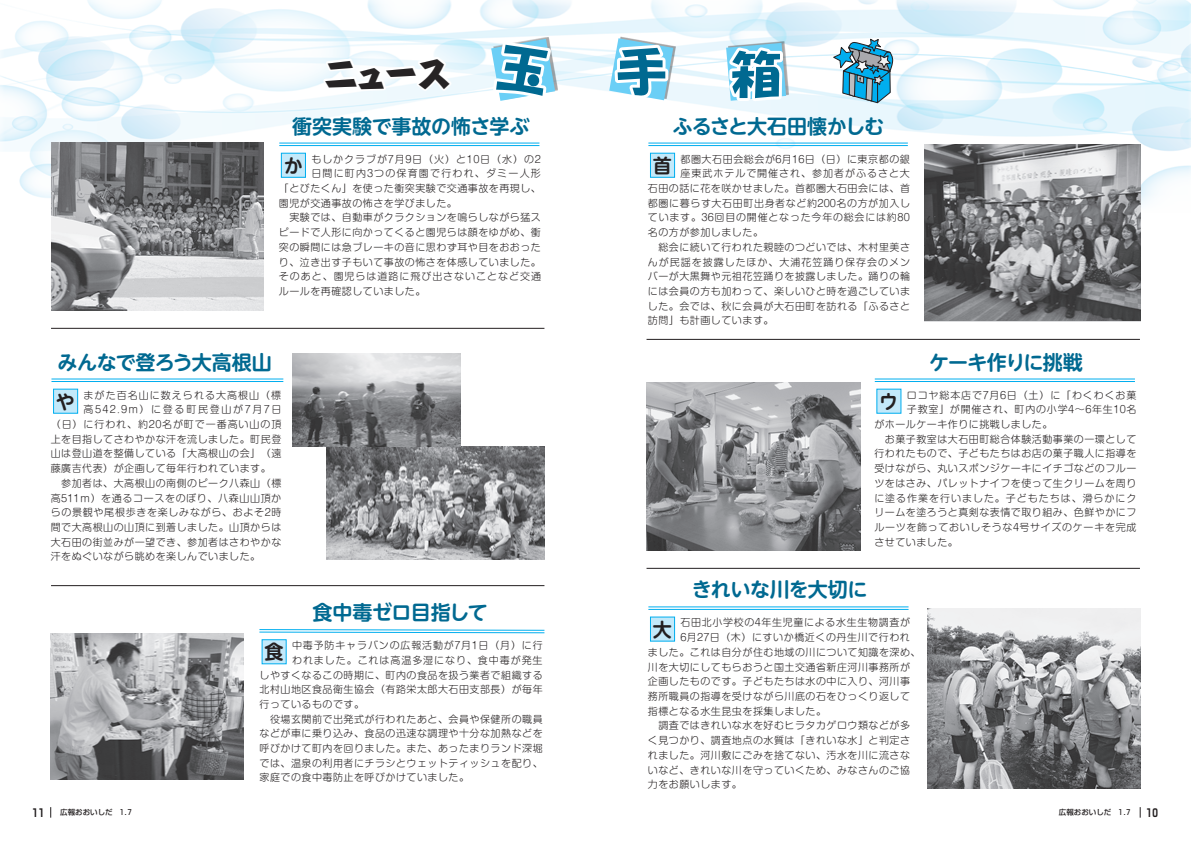
<style>
.page{position:relative;width:1191px;height:842px;background:#fff}
.page>*{position:absolute;margin:0;border:0;box-sizing:border-box;transform-origin:0 0}
.t1{font:50px "HGP Soei Kakupoptai";color:#006991}
.t2{font:800 34px "Harucraft Std";color:#262324}
.t3{font:700 20px "UD Shin M Go Pro De";letter-spacing:-.025em;color:#006991}
.t4{font:700 20px "UD Shin M Go Pro De";letter-spacing:-.005em;color:#006991}
.t5{font:700 20px "UD Shin M Go Pro De";letter-spacing:-.055em;color:#006991}
.t6{font:700 19.2px "UD Shin M Go Pro De";color:#231f20}
.t7{font:700 11px "Shin Go Pro De";color:#231f20}
.t8{font:300 10px "Shin M Go Pro";letter-spacing:.05em;color:#231f20}
.t9{font:300 10px "Shin M Go Pro";letter-spacing:.095em;color:#231f20}
.t10{font:300 10px "Shin M Go Pro";letter-spacing:.07em;color:#231f20}
.t11{font:300 10px "Shin M Go Pro";letter-spacing:.075em;color:#231f20}
.t12{font:300 10px "Shin M Go Pro";letter-spacing:.085em;color:#231f20}
.t13{font:300 10px "Shin M Go Pro";letter-spacing:.09em;color:#231f20}
.t14{font:300 10px "Shin M Go Pro";letter-spacing:.12em;color:#231f20}
.t15{font:300 10px "Shin M Go Pro";letter-spacing:.145em;color:#231f20}
.t16{font:300 10px "Shin M Go Pro";letter-spacing:.105em;color:#231f20}
.t17{font:500 7.5px "Shin Go Pro";color:#231f20}
</style>
<div class="page">
<img style="left:0;top:0;width:1191px;height:215px">
<img style="left:51px;top:142px;width:212px;height:169px">
<hr style="left:648px;top:143px;width:260px;height:1px;background:#00aeef">
<hr style="left:648px;top:145px;width:260px;height:1px;background:#00aeef">
<hr style="left:648px;top:607px;width:260px;height:1px;background:#00aeef">
<hr style="left:648px;top:609px;width:260px;height:1px;background:#00aeef">
<hr style="left:874px;top:379px;width:261px;height:1px;background:#00aeef">
<hr style="left:874px;top:381px;width:261px;height:1px;background:#00aeef">
<hr style="left:646px;top:339px;width:494px;height:1px;background:#231f20">
<hr style="left:646px;top:568px;width:494px;height:1px;background:#231f20">
<div style="left:650px;top:153px;width:25px;height:25px;background:#c3e9fa;border:1px solid #00aeef"></div>
<div style="left:650px;top:617px;width:25px;height:24px;background:#c3e9fa;border:1px solid #00aeef"></div>
<svg style="left:319px;top:54px;width:136px;height:41px"></svg>
<div style="left:493px;top:37px;width:64px;height:62px;background:#231f20;opacity:.4"></div>
<div style="left:611px;top:37px;width:64px;height:62px;background:#231f20;opacity:.4"></div>
<div style="left:728px;top:41px;width:60px;height:58px;background:#231f20;opacity:.4"></div>
<svg style="left:609px;top:38px;width:64px;height:63px"></svg>
<svg style="left:724px;top:43px;width:62px;height:64px"></svg>
<svg style="left:832px;top:38px;width:61px;height:66px"></svg>
<img style="left:51px;top:633px;width:192px;height:147px">
<img style="left:327px;top:446px;width:217px;height:114px">
<img style="left:292px;top:353px;width:169px;height:93px">
<img style="left:646px;top:382px;width:214px;height:169px">
<img style="left:924px;top:145px;width:217px;height:176px">
<img style="left:927px;top:608px;width:214px;height:180px">
<hr style="left:279px;top:143px;width:260px;height:1px;background:#00aeef">
<hr style="left:279px;top:145px;width:260px;height:1px;background:#00aeef">
<svg style="left:259px;top:629px;width:286px;height:4px"></svg>
<hr style="left:51px;top:379px;width:232px;height:1px;background:#00aeef">
<hr style="left:51px;top:381px;width:232px;height:1px;background:#00aeef">
<hr style="left:51px;top:328px;width:493px;height:1px;background:#231f20">
<hr style="left:51px;top:585px;width:493px;height:1px;background:#231f20">
<div style="left:53px;top:389px;width:25px;height:24px;background:#c3e9fa;border:1px solid #00aeef"></div>
<div style="left:262px;top:639px;width:24px;height:25px;background:#c3e9fa"></div>
<div style="left:876px;top:389px;width:25px;height:24px;background:#c3e9fa"></div>
<div style="left:281px;top:153px;width:24px;height:24px;background:#c3e9fa"></div>
<div style="left:281px;top:153px;width:25px;height:25px;border:1px solid #00aeef"></div>
<svg style="left:489px;top:38px;width:66px;height:65px"></svg>
<h2 class="t2" style="left:324px;top:48px;width:128px">ニュース</h2>
<h3 class="t4" style="left:292px;top:110px;width:239px">衝突実験で事故の怖さ学ぶ</h3>
<p class="t10" style="left:311px;top:151px;width:231px">もしかクラブが7月9日（火）と10日（水）の2</p>
<p class="t14" style="left:311px;top:166px;width:231px">日間に町内3つの保育園で行われ、ダミー人形</p>
<p class="t8" style="left:279px;top:180px;width:263px">「とびたくん」を使った衝突実験で交通事故を再現し、</p>
<p class="t8" style="left:279px;top:195px;width:180px">園児が交通事故の怖さを学びました。</p>
<p class="t8" style="left:279px;top:210px;width:263px">　実験では、自動車がクラクションを鳴らしながら猛ス</p>
<p class="t8" style="left:279px;top:224px;width:263px">ピードで人形に向かってくると園児らは顔をゆがめ、衝</p>
<p class="t8" style="left:279px;top:239px;width:263px">突の瞬間には急ブレーキの音に思わず耳や目をおおった</p>
<p class="t8" style="left:279px;top:254px;width:263px">り、泣き出す子もいて事故の怖さを体感していました。</p>
<p class="t9" style="left:279px;top:268px;width:264px">そのあと、園児らは道路に飛び出さないことなど交通</p>
<p class="t8" style="left:279px;top:283px;width:148px">ルールを再確認していました。</p>
<h3 class="t6" style="left:284px;top:150px;width:20px">か</h3>
<h3 class="t3" style="left:57px;top:346px;width:216px">みんなで登ろう大高根山</h3>
<p class="t16" style="left:84px;top:387px;width:199px">まがた百名山に数えられる大高根山（標</p>
<p class="t15" style="left:84px;top:401px;width:199px">高542.9m）に登る町民登山が7月7日</p>
<p class="t13" style="left:51px;top:416px;width:232px">（日）に行われ、約20名が町で一番高い山の頂</p>
<p class="t8" style="left:51px;top:431px;width:232px">上を目指してさわやかな汗を流しました。町民登</p>
<p class="t8" style="left:51px;top:446px;width:232px">山は登山道を整備している「大高根山の会」（遠</p>
<p class="t8" style="left:51px;top:460px;width:221px">藤廣吉代表）が企画して毎年行われています。</p>
<p class="t8" style="left:51px;top:475px;width:232px">　参加者は、大高根山の南側のピーク八森山（標</p>
<p class="t8" style="left:51px;top:490px;width:232px">高511ｍ）を通るコースをのぼり、八森山山頂か</p>
<p class="t10" style="left:51px;top:504px;width:232px">らの景観や尾根歩きを楽しみながら、およそ2時</p>
<p class="t8" style="left:51px;top:519px;width:232px">間で大高根山の山頂に到着しました。山頂からは</p>
<p class="t8" style="left:51px;top:534px;width:232px">大石田の街並みが一望でき、参加者はさわやかな</p>
<p class="t8" style="left:51px;top:548px;width:211px">汗をぬぐいながら眺めを楽しんでいました。</p>
<h3 class="t6" style="left:56px;top:386px;width:20px">や</h3>
<p class="t7" style="left:33px;top:803px;width:13px">11</p>
<p class="t17" style="left:60px;top:806px;width:73px">広報おおいしだ　１.7</p>
<h3 class="t3" style="left:312px;top:596px;width:177px">食中毒ゼロ目指して</h3>
<p class="t12" style="left:292px;top:637px;width:252px">中毒予防キャラバンの広報活動が7月1日（月）に行</p>
<p class="t9" style="left:292px;top:652px;width:252px">われました。これは高温多湿になり、食中毒が発生</p>
<p class="t8" style="left:259px;top:667px;width:284px">しやすくなるこの時期に、町内の食品を扱う業者で組織する</p>
<p class="t8" style="left:259px;top:681px;width:284px">北村山地区食品衛生協会（有路栄太郎大石田支部長）が毎年</p>
<p class="t8" style="left:259px;top:696px;width:106px">行っているものです。</p>
<p class="t8" style="left:259px;top:711px;width:284px">　役場玄関前で出発式が行われたあと、会員や保健所の職員</p>
<p class="t8" style="left:259px;top:725px;width:284px">などが車に乗り込み、食品の迅速な調理や十分な加熱などを</p>
<p class="t8" style="left:259px;top:740px;width:284px">呼びかけて町内を回りました。また、あったまりランド深堀</p>
<p class="t8" style="left:259px;top:755px;width:284px">では、温泉の利用者にチラシとウェットティッシュを配り、</p>
<p class="t8" style="left:259px;top:770px;width:211px">家庭での食中毒防止を呼びかけていました。</p>
<h3 class="t6" style="left:264px;top:636px;width:20px">食</h3>
<h1 class="t1" style="left:616px;top:46px;width:51px">手</h1>
<h1 class="t1" style="left:731px;top:49px;width:51px">箱</h1>
<h3 class="t5" style="left:673px;top:110px;width:213px">ふるさと大石田懐かしむ</h3>
<p class="t8" style="left:680px;top:151px;width:231px">都圏大石田会総会が6月16日（日）に東京都の銀</p>
<p class="t9" style="left:680px;top:166px;width:231px">座東武ホテルで開催され、参加者がふるさと大</p>
<p class="t8" style="left:648px;top:180px;width:263px">石田の話に花を咲かせました。首都圏大石田会には、首</p>
<p class="t8" style="left:648px;top:195px;width:264px">都圏に暮らす大石田町出身者など約200名の方が加入し</p>
<p class="t11" style="left:648px;top:210px;width:263px">ています。36回目の開催となった今年の総会には約80</p>
<p class="t8" style="left:648px;top:224px;width:116px">名の方が参加しました。</p>
<p class="t8" style="left:648px;top:239px;width:263px">　総会に続いて行われた親睦のつどいでは、木村里美さ</p>
<p class="t9" style="left:648px;top:254px;width:264px">んが民謡を披露したほか、大浦花笠踊り保存会のメン</p>
<p class="t8" style="left:648px;top:268px;width:263px">バーが大黒舞や元祖花笠踊りを披露しました。踊りの輪</p>
<p class="t8" style="left:648px;top:283px;width:263px">には会員の方も加わって、楽しいひと時を過ごしていま</p>
<p class="t8" style="left:648px;top:298px;width:263px">した。会では、秋に会員が大石田町を訪れる「ふるさと</p>
<p class="t8" style="left:648px;top:313px;width:127px">訪問」も計画しています。</p>
<h3 class="t6" style="left:653px;top:150px;width:20px">首</h3>
<h3 class="t3" style="left:929px;top:346px;width:155px">ケーキ作りに挑戦</h3>
<p class="t12" style="left:907px;top:387px;width:231px">ロコヤ総本店で7月6日（土）に「わくわくお菓</p>
<p class="t11" style="left:907px;top:401px;width:231px">子教室」が開催され、町内の小学4～6年生10名</p>
<p class="t8" style="left:874px;top:416px;width:180px">がホールケーキ作りに挑戦しました。</p>
<p class="t8" style="left:874px;top:431px;width:263px">　お菓子教室は大石田町総合体験活動事業の一環として</p>
<p class="t8" style="left:874px;top:446px;width:263px">行われたもので、子どもたちはお店の菓子職人に指導を</p>
<p class="t8" style="left:874px;top:460px;width:263px">受けながら、丸いスポンジケーキにイチゴなどのフルー</p>
<p class="t8" style="left:874px;top:475px;width:263px">ツをはさみ、パレットナイフを使って生クリームを周り</p>
<p class="t9" style="left:874px;top:490px;width:264px">に塗る作業を行いました。子どもたちは、滑らかにク</p>
<p class="t8" style="left:874px;top:504px;width:263px">リームを塗ろうと真剣な表情で取り組み、色鮮やかにフ</p>
<p class="t10" style="left:874px;top:519px;width:263px">ルーツを飾っておいしそうな4号サイズのケーキを完成</p>
<p class="t8" style="left:874px;top:534px;width:85px">させていました。</p>
<h3 class="t6" style="left:879px;top:386px;width:20px">ウ</h3>
<h3 class="t3" style="left:692px;top:574px;width:177px">きれいな川を大切に</h3>
<p class="t8" style="left:680px;top:615px;width:231px">石田北小学校の4年生児童による水生生物調査が</p>
<p class="t8" style="left:680px;top:629px;width:231px">6月27日（木）にすいか橋近くの丹生川で行われ</p>
<p class="t8" style="left:648px;top:644px;width:274px">ました。これは自分が住む地域の川について知識を深め、</p>
<p class="t8" style="left:648px;top:659px;width:263px">川を大切にしてもらおうと国土交通省新庄河川事務所が</p>
<p class="t8" style="left:648px;top:673px;width:263px">企画したものです。子どもたちは水の中に入り、河川事</p>
<p class="t8" style="left:648px;top:688px;width:263px">務所職員の指導を受けながら川底の石をひっくり返して</p>
<p class="t8" style="left:648px;top:703px;width:179px">指標となる水生昆虫を採集しました。</p>
<p class="t8" style="left:648px;top:717px;width:263px">　調査ではきれいな水を好むヒラタカゲロウ類などが多</p>
<p class="t8" style="left:648px;top:732px;width:263px">く見つかり、調査地点の水質は「きれいな水」と判定さ</p>
<p class="t8" style="left:648px;top:747px;width:263px">れました。河川敷にごみを捨てない、汚水を川に流さな</p>
<p class="t8" style="left:648px;top:762px;width:263px">いなど、きれいな川を守っていくため、みなさんのご協</p>
<p class="t8" style="left:648px;top:776px;width:95px">力をお願いします。</p>
<h3 class="t6" style="left:653px;top:614px;width:20px">大</h3>
<p class="t17" style="left:1059px;top:806px;width:54px">広報おおいしだ</p>
<p class="t17" style="left:1119px;top:806px;width:13px">１.7</p>
<p class="t7" style="left:1146px;top:803px;width:13px">10</p>
</div>
